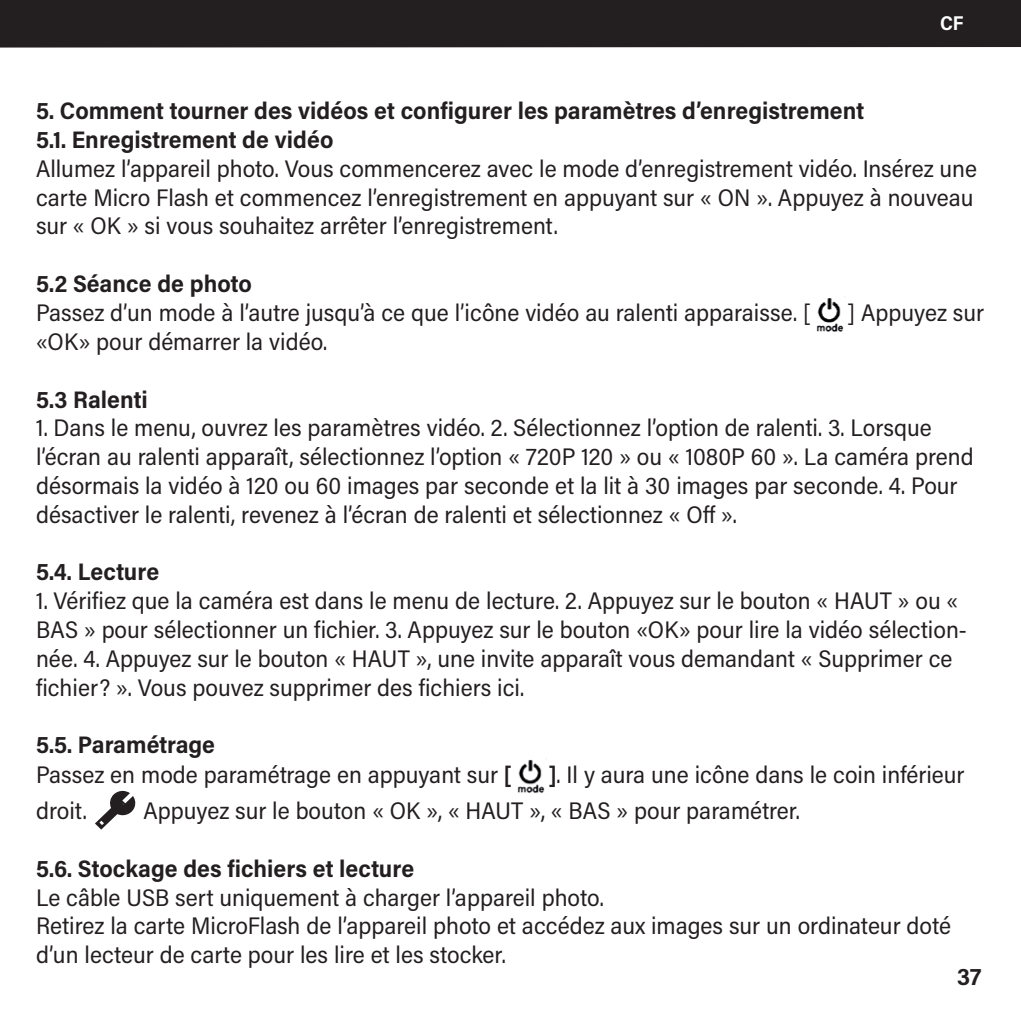
<style>
.page{position:relative;width:1021px;height:1021px;background:#fff}
.page>*{position:absolute;margin:0;border:0;box-sizing:border-box;transform-origin:0 0}
.t1{font:24px/28.8px "Acumin Pro Semi Cond";color:#231f20}
.t2{font:700 24px/28.8px "Acumin Pro Semi Cond";color:#231f20}
.t3{font:700 20px "Acumin Pro Semi Cond";color:#fff}
.s1{font-weight:700}
</style>
<div class="page">
<div style="left:0;top:0;width:1020px;height:48px;background:#231f20"></div>
<img style="left:816px;top:298px;width:28px;height:34px">
<img style="left:517px;top:759px;width:28px;height:34px">
<svg style="left:95px;top:791px;width:40px;height:38px"></svg>
<p class="t3" style="left:940px;top:9px;width:25px">CF</p>
<p class="t2" style="left:36px;top:95px;width:829px">5. Comment tourner des vidéos et configurer les paramètres d’enregistrement<br>5.1. Enregistrement de vidéo</p>
<p class="t1" style="left:36px;top:153px;width:942px">Allumez l’appareil photo. Vous commencerez avec le mode d’enregistrement vidéo. Insérez une carte Micro Flash et commencez l’enregistrement en appuyant sur « ON ». Appuyez à nouveau sur « OK » si vous souhaitez arrêter l’enregistrement.</p>
<p class="t2" style="left:36px;top:268px;width:217px">5.2 Séance de photo</p>
<p class="t1" style="left:36px;top:297px;width:776px">Passez d’un mode à l’autre jusqu’à ce que l’icône vidéo au ralenti apparaisse. [</p>
<p class="t1" style="left:847px;top:297px;width:138px">] Appuyez sur</p>
<p class="t1" style="left:36px;top:326px;width:293px">«OK» pour démarrer la vidéo.</p>
<p class="t2" style="left:36px;top:383px;width:113px">5.3 Ralenti</p>
<p class="t1" style="left:36px;top:412px;width:939px">1. Dans le menu, ouvrez les paramètres vidéo. 2. Sélectionnez l’option de ralenti. 3. Lorsque l’écran au ralenti apparaît, sélectionnez l’option « 720P 120 » ou « 1080P 60 ». La caméra prend désormais la vidéo à 120 ou 60 images par seconde et la lit à 30 images par seconde. 4. Pour désactiver le ralenti, revenez à l’écran de ralenti et sélectionnez « Off ».</p>
<p class="t2" style="left:36px;top:556px;width:125px">5.4. Lecture</p>
<p class="t1" style="left:36px;top:585px;width:932px">1. Vérifiez que la caméra est dans le menu de lecture. 2. Appuyez sur le bouton « HAUT » ou « BAS » pour sélectionner un fichier. 3. Appuyez sur le bouton «OK» pour lire la vidéo sélection&shy;née. 4. Appuyez sur le bouton « HAUT », une invite apparaît vous demandant « Supprimer ce fichier? ». Vous pouvez supprimer des fichiers ici.</p>
<p class="t1" style="left:36px;top:729px;width:477px;line-height:30px"><span class="s1">5.5. Paramétrage<br></span>Passez en mode paramétrage en appuyant sur <span class="s1">[</span></p>
<p class="t1" style="left:548px;top:759px;width:417px"><span class="s1">]</span>. Il y aura une icône dans le coin inférieur</p>
<p class="t1" style="left:36px;top:795px;width:52px">droit.</p>
<p class="t1" style="left:144px;top:795px;width:658px">Appuyez sur le bouton « OK », « HAUT », « BAS » pour paramétrer.</p>
<p class="t2" style="left:36px;top:852px;width:379px">5.6. Stockage des fichiers et lecture</p>
<p class="t1" style="left:36px;top:881px;width:916px">Le câble USB sert uniquement à charger l’appareil photo.<br>Retirez la carte MicroFlash de l’appareil photo et accédez aux images sur un ordinateur doté d’un lecteur de carte pour les lire et les stocker.</p>
<p class="t2" style="left:957px;top:961px;width:26px">37</p>
</div>
